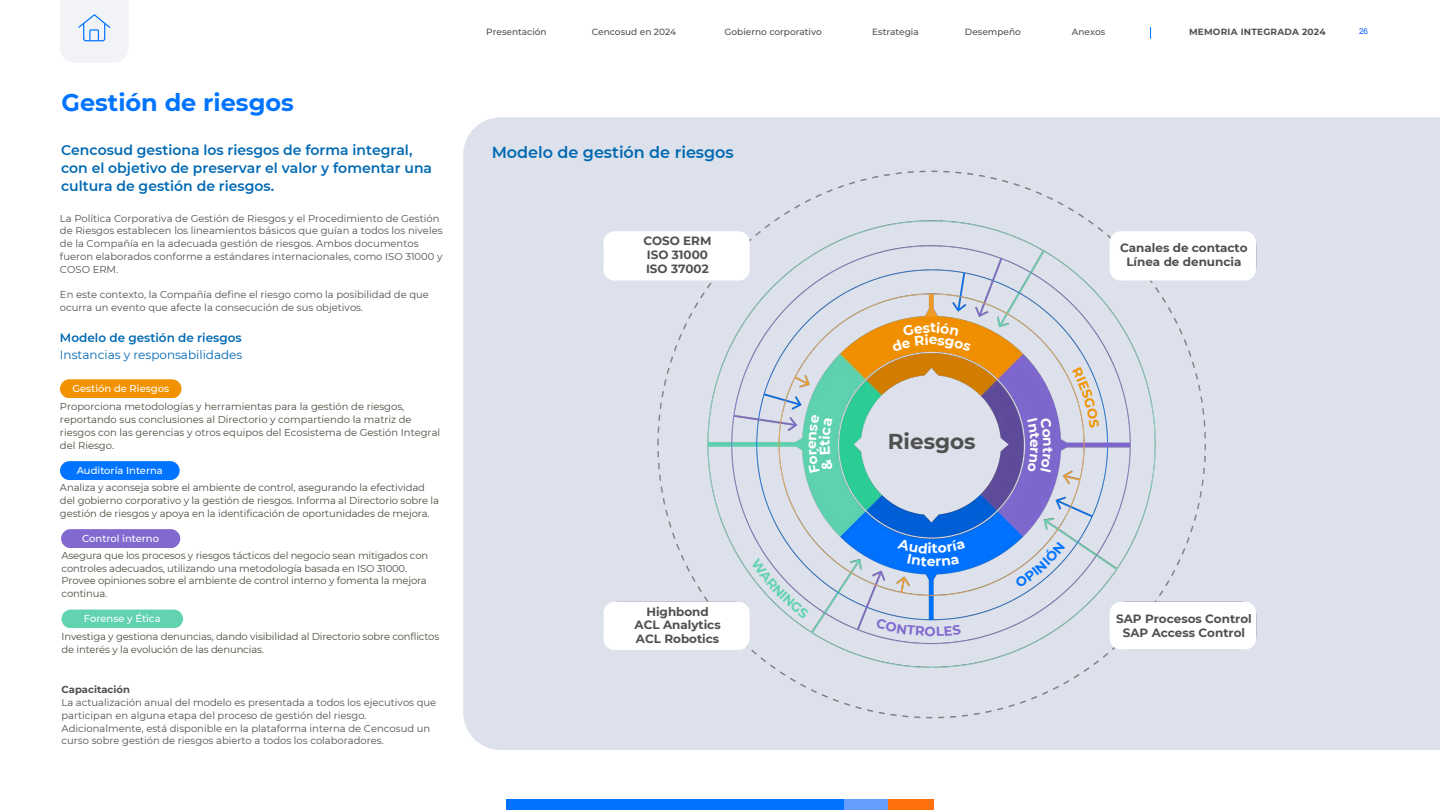
<style>
.page{position:relative;width:1440px;height:810px;background:#fff}
.page>*{position:absolute;margin:0;border:0;box-sizing:border-box;transform-origin:0 0}
.t1{font:700 24px "Montserrat";color:#0174ff}
.t2{font:700 21.5px "Montserrat";color:#505050}
.t3{font:600 16px "Montserrat";color:#0069b3}
.t4{font:600 14px/18px "Montserrat";color:#0069b3}
.t5{font:700 13.9px "Montserrat";color:#fff}
.t6{font:700 12px/13.9px "Montserrat";color:#505050;text-align:center}
.t7{font:12px "Montserrat";color:#0069b3}
.t8{font:600 12px "Montserrat";color:#0069b3}
.t9{font:10px/12.8px "Montserrat";letter-spacing:-.01em;color:#4d4d40}
.t10{font:10px/12.8px "Montserrat";color:#505050}
.t11{font:500 10px "Montserrat";color:#fff}
.t12{font:700 10px "Montserrat";color:#505050}
.t13{font:500 9px "Montserrat";color:#505050}
.t14{font:700 9px "Montserrat";letter-spacing:.025em;color:#505050}
.t15{font:8px "Arial";color:#0a59ff}
</style>
<div class="page">
<div style="left:463px;top:117px;width:977px;height:633px;background:#dce1eb"></div>
<svg style="left:60px;top:0;width:68px;height:63px"></svg>
<img style="left:595px;top:162px;width:669px;height:565px">
<div style="left:507px;top:800px;width:426px;height:10px;background:#0174ff"></div>
<div style="left:845px;top:800px;width:44px;height:10px;background:#669eff"></div>
<div style="left:889px;top:800px;width:44px;height:10px;background:#ff700d"></div>
<svg style="left:603px;top:231px;width:147px;height:50px"></svg>
<svg style="left:1110px;top:602px;width:146px;height:47px"></svg>
<svg style="left:1110px;top:231px;width:146px;height:50px"></svg>
<svg style="left:1150px;top:27px;width:1px;height:12px"></svg>
<div style="left:60px;top:379px;width:121px;height:19px;background:#f29200;border-radius:9px"></div>
<div style="left:60px;top:461px;width:120px;height:19px;background:#0074ff;border-radius:9px"></div>
<div style="left:61px;top:529px;width:119px;height:19px;background:#8269d0;border-radius:9px"></div>
<div style="left:62px;top:610px;width:121px;height:18px;background:#61d3b0"></div>
<div style="left:876px;top:618px;width:85px;height:18px;background:#dce1eb"></div>
<svg style="left:603px;top:558px;width:206px;height:92px"></svg>
<svg style="left:1015px;top:542px;width:50px;height:46px"></svg>
<svg style="left:1072px;top:367px;width:27px;height:61px"></svg>
<div style="left:891px;top:322px;width:80px;height:30px;background:#f09000"></div>
<svg style="left:808px;top:415px;width:25px;height:58px"></svg>
<div style="left:898px;top:538px;width:67px;height:28px;background:#0072ff"></div>
<svg style="left:1027px;top:417px;width:26px;height:55px"></svg>
<p class="t1" style="left:62px;top:87px;width:234px">Gestión de riesgos</p>
<p class="t4" style="left:61px;top:141px;width:373px">Cencosud gestiona los riesgos de forma integral, con el objetivo de preservar el valor y fomentar una cultura de gestión de riesgos.</p>
<p class="t10" style="left:60px;top:212px;width:384px">La Política Corporativa de Gestión de Riesgos y el Procedimiento de Gestión de Riesgos establecen los lineamientos básicos que guían a todos los niveles de la Compañía en la adecuada gestión de riesgos. Ambos documentos fueron elaborados conforme a estándares internacionales, como ISO 31000 y COSO ERM.</p>
<p class="t10" style="left:60px;top:288px;width:370px">En este contexto, la Compañía define el riesgo como la posibilidad de que ocurra un evento que afecte la consecución de sus objetivos.</p>
<p class="t8" style="left:60px;top:331px;width:183px">Modelo de gestión de riesgos</p>
<p class="t7" style="left:60px;top:347px;width:184px">Instancias y responsabilidades</p>
<p class="t11" style="left:72px;top:382px;width:98px">Gestión de Riesgos</p>
<p class="t9" style="left:60px;top:400px;width:382px">Proporciona metodologías y herramientas para la gestión de riesgos, reportando sus conclusiones al Directorio y compartiendo la matriz de riesgos con las gerencias y otros equipos del Ecosistema de Gestión Integral del Riesgo.</p>
<p class="t11" style="left:77px;top:464px;width:88px">Auditoría Interna</p>
<p class="t9" style="left:60px;top:481px;width:381px">Analiza y aconseja sobre el ambiente de control, asegurando la efectividad del gobierno corporativo y la gestión de riesgos. Informa al Directorio sobre la gestión de riesgos y apoya en la identificación de oportunidades de mejora.</p>
<p class="t11" style="left:82px;top:532px;width:78px">Control interno</p>
<p class="t9" style="left:62px;top:549px;width:368px">Asegura que los procesos y riesgos tácticos del negocio sean mitigados con controles adecuados, utilizando una metodología basada en ISO 31000.<br>Provee opiniones sobre el ambiente de control interno y fomenta la mejora continua.</p>
<p class="t11" style="left:84px;top:612px;width:78px">Forense y Ética</p>
<p class="t9" style="left:62px;top:630px;width:379px">Investiga y gestiona denuncias, dando visibilidad al Directorio sobre conflictos de interés y la evolución de las denuncias.</p>
<p class="t12" style="left:62px;top:684px;width:70px">Capacitación</p>
<p class="t10" style="left:62px;top:696px;width:376px">La actualización anual del modelo es presentada a todos los ejecutivos que participan en alguna etapa del proceso de gestión del riesgo.<br>Adicionalmente, está disponible en la plataforma interna de Cencosud un curso sobre gestión de riesgos abierto a todos los colaboradores.</p>
<p class="t13" style="left:486px;top:26px;width:62px">Presentación</p>
<p class="t13" style="left:592px;top:26px;width:86px">Cencosud en 2024</p>
<p class="t13" style="left:725px;top:26px;width:99px">Gobierno corporativo</p>
<p class="t13" style="left:872px;top:26px;width:48px">Estrategia</p>
<p class="t13" style="left:965px;top:26px;width:57px">Desempeño</p>
<p class="t13" style="left:1072px;top:26px;width:35px">Anexos</p>
<p class="t14" style="left:1189px;top:26px;width:138px">MEMORIA INTEGRADA 2024</p>
<p class="t15" style="left:1359px;top:26px;width:10px">26</p>
<p class="t3" style="left:492px;top:142px;width:244px">Modelo de gestión de riesgos</p>
<p class="t6" style="left:643px;top:234px;width:70px;text-align:left">COSO ERM<br>ISO 31000<br>ISO 37002</p>
<p class="t6" style="left:1120px;top:241px;width:129px">Canales de contacto<br>Línea de denuncia</p>
<p class="t5" style="left:803px;top:449px;width:10px;rotate:-90deg">e</p>
<p class="t2" style="left:888px;top:428px;width:89px">Riesgos</p>
<p class="t6" style="left:635px;top:604px;width:88px">Highbond<br>ACL Analytics<br>ACL Robotics</p>
<p class="t6" style="left:1116px;top:612px;width:137px">SAP Procesos Control<br>SAP Access Control</p>
</div>
